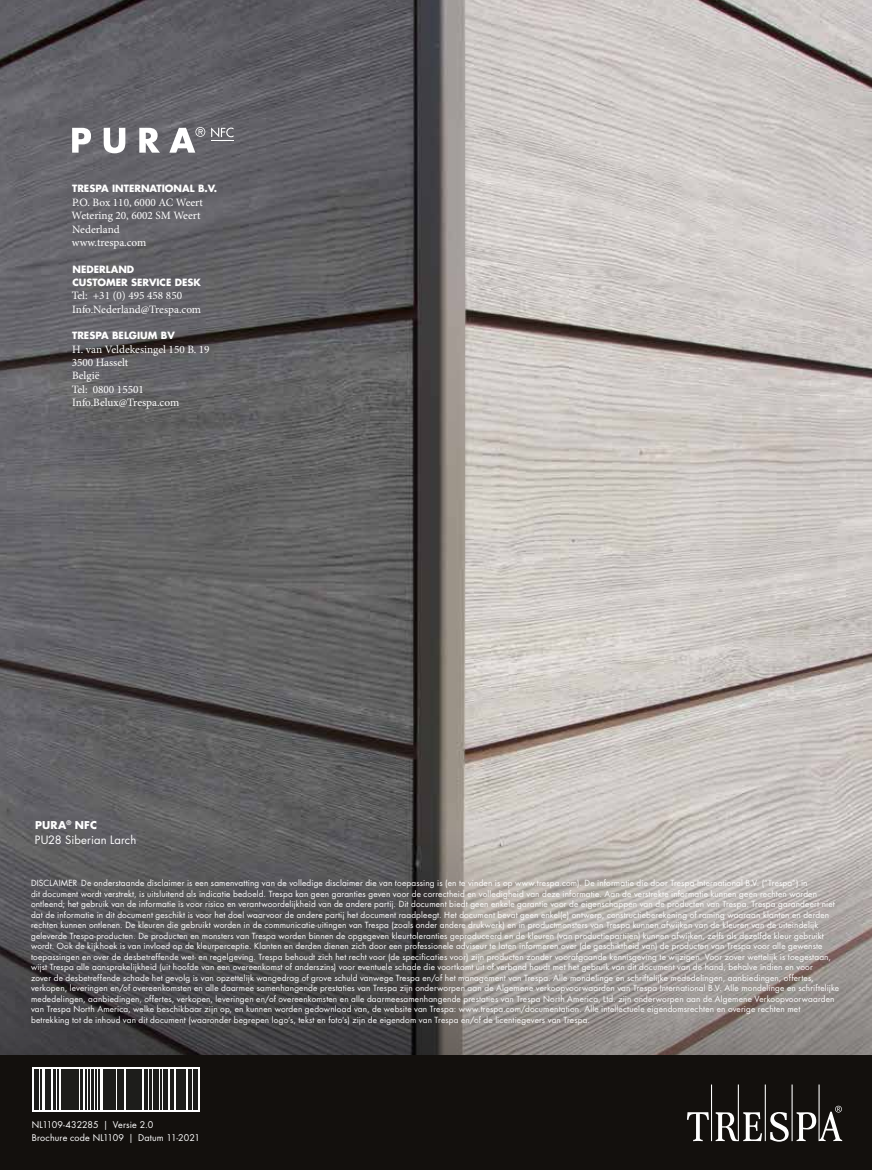
<style>
.page{position:relative;width:872px;height:1170px;background:#fff}
.page>*{position:absolute;margin:0;border:0;box-sizing:border-box;transform-origin:0 0}
.t1{font:11.25px/13.4px "Minion Pro";color:#fff}
.t2{font:11.25px "Futura Std";letter-spacing:.005em;color:#fff}
.t3{font:700 10.5px "Futura Std";letter-spacing:.02em;color:#fff}
.t4{font:700 9.75px/13.4px "Futura Std";color:#fff}
.t5{font:9px/13.5px "Futura Std";letter-spacing:.01em;color:#fff}
.t6{font:8.25px/10.5px "Futura Std";letter-spacing:.02em;color:#fff}
</style>
<div class="page">
<img style="left:0;top:0;width:872px;height:830px">
<svg style="left:0;top:830px;width:872px;height:225px;background:#787474"></svg>
<div style="left:0;top:1055px;width:872px;height:114px;background:#13100d"></div>
<svg style="left:687px;top:1084px;width:155px;height:57px"></svg>
<svg style="left:211px;top:127px;width:22px;height:14px"></svg>
<svg style="left:72px;top:128px;width:19px;height:25px"></svg>
<svg style="left:104px;top:128px;width:21px;height:25px"></svg>
<svg style="left:139px;top:128px;width:21px;height:25px"></svg>
<svg style="left:169px;top:127px;width:36px;height:26px"></svg>
<svg style="left:32px;top:1067px;width:167px;height:45px;fill:#fff"></svg>
<hr style="left:34px;top:1069px;width:2px;height:41px;background:#1d1d1b">
<hr style="left:37px;top:1069px;width:1px;height:41px;background:#1d1d1b">
<hr style="left:40px;top:1069px;width:1px;height:41px;background:#1d1d1b">
<hr style="left:46px;top:1069px;width:1px;height:41px;background:#1d1d1b">
<hr style="left:48px;top:1069px;width:3px;height:41px;background:#1d1d1b">
<hr style="left:54px;top:1069px;width:2px;height:41px;background:#1d1d1b">
<hr style="left:57px;top:1069px;width:1px;height:41px;background:#1d1d1b">
<hr style="left:61px;top:1069px;width:2px;height:41px;background:#1d1d1b">
<hr style="left:64px;top:1069px;width:3px;height:41px;background:#1d1d1b">
<hr style="left:69px;top:1069px;width:1px;height:41px;background:#1d1d1b">
<hr style="left:71px;top:1069px;width:3px;height:41px;background:#1d1d1b">
<hr style="left:75px;top:1069px;width:4px;height:41px;background:#1d1d1b">
<hr style="left:80px;top:1069px;width:2px;height:41px;background:#1d1d1b">
<hr style="left:85px;top:1069px;width:1px;height:41px;background:#1d1d1b">
<hr style="left:88px;top:1069px;width:1px;height:41px;background:#1d1d1b">
<hr style="left:92px;top:1069px;width:2px;height:41px;background:#1d1d1b">
<hr style="left:96px;top:1069px;width:1px;height:41px;background:#1d1d1b">
<hr style="left:99px;top:1069px;width:1px;height:41px;background:#1d1d1b">
<hr style="left:103px;top:1069px;width:1px;height:41px;background:#1d1d1b">
<hr style="left:105px;top:1069px;width:4px;height:41px;background:#1d1d1b">
<hr style="left:110px;top:1069px;width:3px;height:41px;background:#1d1d1b">
<hr style="left:115px;top:1069px;width:1px;height:41px;background:#1d1d1b">
<hr style="left:118px;top:1069px;width:2px;height:41px;background:#1d1d1b">
<hr style="left:121px;top:1069px;width:3px;height:41px;background:#1d1d1b">
<hr style="left:126px;top:1069px;width:1px;height:41px;background:#1d1d1b">
<hr style="left:128px;top:1069px;width:3px;height:41px;background:#1d1d1b">
<hr style="left:132px;top:1069px;width:4px;height:41px;background:#1d1d1b">
<hr style="left:138px;top:1069px;width:1px;height:41px;background:#1d1d1b">
<hr style="left:140px;top:1069px;width:2px;height:41px;background:#1d1d1b">
<hr style="left:145px;top:1069px;width:3px;height:41px;background:#1d1d1b">
<hr style="left:149px;top:1069px;width:2px;height:41px;background:#1d1d1b">
<hr style="left:153px;top:1069px;width:3px;height:41px;background:#1d1d1b">
<hr style="left:157px;top:1069px;width:1px;height:41px;background:#1d1d1b">
<hr style="left:161px;top:1069px;width:1px;height:41px;background:#1d1d1b">
<hr style="left:164px;top:1069px;width:4px;height:41px;background:#1d1d1b">
<hr style="left:170px;top:1069px;width:1px;height:41px;background:#1d1d1b">
<hr style="left:172px;top:1069px;width:1px;height:41px;background:#1d1d1b">
<hr style="left:176px;top:1069px;width:2px;height:41px;background:#1d1d1b">
<hr style="left:179px;top:1069px;width:4px;height:41px;background:#1d1d1b">
<hr style="left:184px;top:1069px;width:2px;height:41px;background:#1d1d1b">
<hr style="left:189px;top:1069px;width:3px;height:41px;background:#1d1d1b">
<hr style="left:193px;top:1069px;width:1px;height:41px;background:#1d1d1b">
<hr style="left:195px;top:1069px;width:2px;height:41px;background:#1d1d1b">
<p class="t4" style="left:72px;top:182px;width:147px">TRESPA INTERNATIONAL B.V.</p>
<h1 class="t1" style="left:72px;top:195px;width:133px">P.O. Box 110, 6000 AC Weert<br>Wetering 20, 6002 SM Weert<br>Nederland<br>www.trespa.com</h1>
<p class="t4" style="left:72px;top:262px;width:130px">NEDERLAND<br>CUSTOMER SERVICE DESK</p>
<h1 class="t1" style="left:72px;top:289px;width:131px">Tel: +31 (0) 495 458 850<br>Info.Nederland@Trespa.com</h1>
<p class="t4" style="left:72px;top:329px;width:104px">TRESPA BELGIUM BV</p>
<h1 class="t1" style="left:72px;top:342px;width:139px">H. van Veldekesingel 150 B. 19<br>3500 Hasselt<br>België<br>Tel: 0800 15501<br>Info.Belux@Trespa.com</h1>
<p class="t3" style="left:35px;top:818px;width:63px">PURA<sup>®</sup> NFC</p>
<h1 class="t2" style="left:35px;top:832px;width:103px">PU28 Siberian Larch</h1>
<p class="t6" style="left:31px;top:877px;width:809px">DISCLAIMER De onderstaande disclaimer is een samenvatting van de volledige disclaimer die van toepassing is (en te vinden is op www.trespa.com). De informatie die door Trespa International B.V. (“Trespa”) in<br>dit document wordt verstrekt, is uitsluitend als indicatie bedoeld. Trespa kan geen garanties geven voor de correctheid en volledigheid van deze informatie. Aan de verstrekte informatie kunnen geen rechten worden ontleend; het gebruik van de informatie is voor risico en verantwoordelijkheid van de andere partij. Dit document biedt geen enkele garantie voor de eigenschappen van de producten van Trespa. Trespa garandeert niet dat de informatie in dit document geschikt is voor het doel waarvoor de andere partij het document raadpleegt. Het document bevat geen enkel(e) ontwerp, constructieberekening of raming waaraan klanten en derden rechten kunnen ontlenen. De kleuren die gebruikt worden in de communicatie-uitingen van Trespa (zoals onder andere drukwerk) en in productmonsters van Trespa kunnen afwijken van de kleuren van de uiteindelijk geleverde Trespa-producten. De producten en monsters van Trespa worden binnen de opgegeven kleurtoleranties geproduceerd en de kleuren (van productiepartijen) kunnen afwijken, zelfs als dezelfde kleur gebruikt wordt. Ook de kijkhoek is van invloed op de kleurperceptie. Klanten en derden dienen zich door een professionele adviseur te laten informeren over (de geschiktheid van) de producten van Trespa voor alle gewenste toepassingen en over de desbetreffende wet- en regelgeving. Trespa behoudt zich het recht voor (de specificaties voor) zijn producten zonder voorafgaande kennisgeving te wijzigen. Voor zover wettelijk is toegestaan, wijst Trespa alle aansprakelijkheid (uit hoofde van een overeenkomst of anderszins) voor eventuele schade die voortkomt uit of verband houdt met het gebruik van dit document van de hand, behalve indien en voor<br>zover de desbetreffende schade het gevolg is van opzettelijk wangedrag of grove schuld vanwege Trespa en/of het management van Trespa. Alle mondelinge en schriftelijke mededelingen, aanbiedingen, offertes, verkopen, leveringen en/of overeenkomsten en alle daarmee samenhangende prestaties van Trespa zijn onderworpen aan de Algemene verkoopvoorwaarden van Trespa International B.V. Alle mondelinge en schriftelijke mededelingen, aanbiedingen, offertes, verkopen, leveringen en/of overeenkomsten en alle daarmeesamenhangende prestaties van Trespa North America, Ltd. zijn onderworpen aan de Algemene Verkoopvoorwaarden van Trespa North America, welke beschikbaar zijn op, en kunnen worden gedownload van, de website van Trespa: www.trespa.com/documentation. Alle intellectuele eigendomsrechten en overige rechten met betrekking tot de inhoud van dit document (waaronder begrepen logo’s, tekst en foto’s) zijn de eigendom van Trespa en/of de licentiegevers van Trespa.</p>
<p class="t5" style="left:32px;top:1117px;width:169px">NL1109-432285 | Versie 2.0<br>Brochure code NL1109 | Datum 11-2021</p>
</div>
